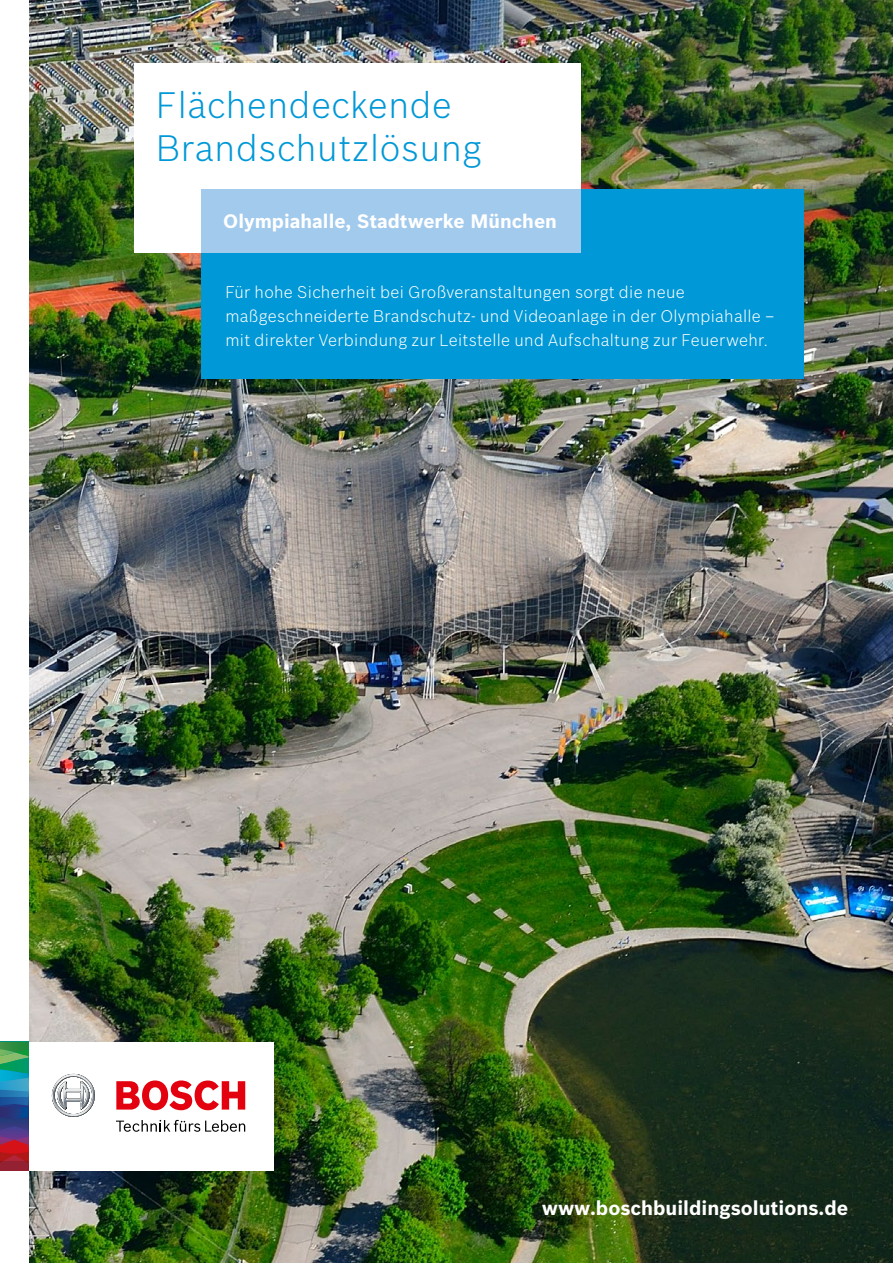
<style>
.page{position:relative;width:893px;height:1263px;background:#fff}
.page>*{position:absolute;margin:0;border:0;box-sizing:border-box;transform-origin:0 0}
.t1{font:300 36px/43.2px "Bosch Sans";letter-spacing:.02em;color:#0098d7}
.t2{font:700 19.5px "Bosch Sans";color:#fff}
.t3{font:700 19.05px "Bosch Sans";color:#fff}
.t4{font:300 16.5px/24px "Bosch Sans";letter-spacing:.02em;color:#fff}
</style>
<div class="page">
<img style="left:28px;top:0;width:865px;height:1263px">
<div style="left:0;top:1042px;width:274px;height:129px;background:#fff"></div>
<svg style="left:0;top:1042px;width:28px;height:129px;background:#4d5e72"></svg>
<svg style="left:52px;top:1074px;width:43px;height:43px"></svg>
<svg style="left:116px;top:1080px;width:129px;height:30px"></svg>
<svg style="left:116px;top:1120px;width:129px;height:12px"></svg>
<div style="left:134px;top:63px;width:446px;height:190px;background:#fff"></div>
<div style="left:201px;top:189px;width:603px;height:190px;background:#0098d7"></div>
<div style="left:201px;top:189px;width:379px;height:64px;background:#a2caed"></div>
<h1 class="t1" style="left:156px;top:81px;width:327px">Flächendeckende<br>Brandschutzlösung</h1>
<p class="t3" style="left:223px;top:207px;width:335px">Olympiahalle, Stadtwerke München</p>
<p class="t4" style="left:225px;top:279px;width:551px">Für hohe Sicherheit bei Großveranstaltungen sorgt die neue maßgeschneiderte Brandschutz- und Videoanlage in der Olympiahalle – mit direkter Verbindung zur Leitstelle und Aufschaltung zur Feuerwehr.</p>
<p class="t2" style="left:542px;top:1193px;width:308px">www.boschbuildingsolutions.de</p>
</div>
